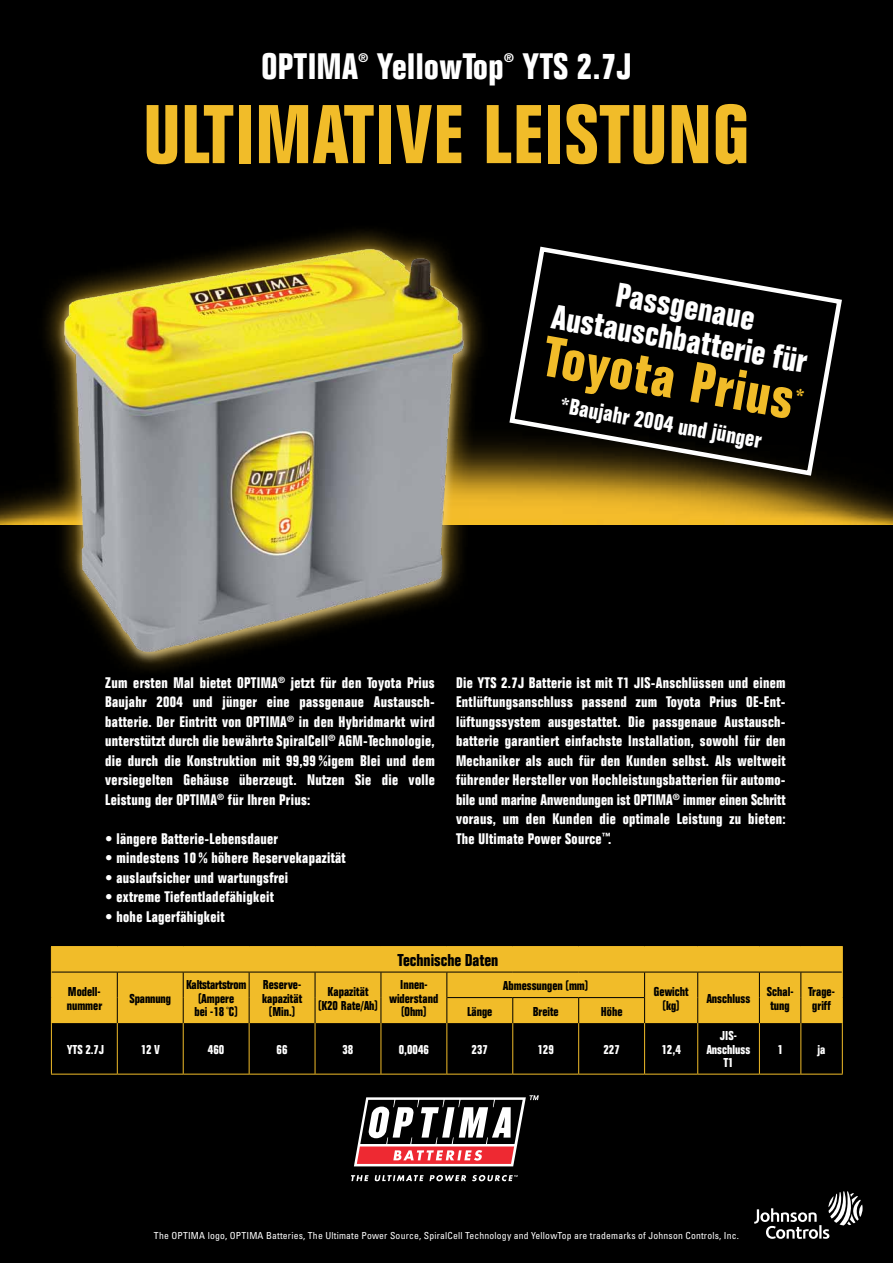
<style>
.page{position:relative;width:893px;height:1263px;background:#000}
.page>*{position:absolute;margin:0;border:0;box-sizing:border-box;transform-origin:0 0}
.t1{font:700 condensed 81.3px "Folio";letter-spacing:.015em;color:#f1bc29}
.t2{font:700 60px "Folio Con";color:#f1bc29}
.t3{font:700 36px/33px "Folio Con";color:#fff;text-align:center}
.t4{font:700 condensed 36px "Folio";letter-spacing:.015em;color:#fff}
.t5{font:700 24px "Folio Con";color:#fff}
.t6{font:700 18px "Folio Con";color:#000}
.t7{font:700 condensed 15px/19.5px "Folio";letter-spacing:.02em;color:#fff;text-align:justify}
.t8{font:700 13.5px/13.5px "Folio Con";color:#000;text-align:center}
.t9{font:700 13.5px/13.5px "Folio Con";color:#fff;text-align:center}
.t10{font:700 condensed 12.15px "Folio";color:#fff}
.t11{font:condensed 9.6px "Univers LT Std";letter-spacing:.02em;color:#fff}
</style>
<div class="page">
<img style="left:0;top:439px;width:893px;height:85px">
<img style="left:4px;top:234px;width:485px;height:434px">
<svg style="left:507px;top:246px;width:337px;height:232px"></svg>
<svg style="left:354px;top:1095px;width:185px;height:72px"></svg>
<svg style="left:351px;top:1175px;width:18px;height:6px"></svg>
<svg style="left:375px;top:1175px;width:91px;height:6px"></svg>
<svg style="left:472px;top:1175px;width:46px;height:6px"></svg>
<svg style="left:754px;top:1191px;width:109px;height:48px"></svg>
<div style="left:52px;top:947px;width:790px;height:76px;background:#f1bc29"></div>
<hr style="left:51px;top:946px;width:66px;height:1px;background:#f1bc29">
<hr style="left:117px;top:946px;width:66px;height:1px;background:#f1bc29">
<hr style="left:183px;top:946px;width:66px;height:1px;background:#f1bc29">
<hr style="left:249px;top:946px;width:66px;height:1px;background:#f1bc29">
<hr style="left:315px;top:946px;width:66px;height:1px;background:#f1bc29">
<hr style="left:381px;top:946px;width:66px;height:1px;background:#f1bc29">
<hr style="left:447px;top:946px;width:66px;height:1px;background:#f1bc29">
<hr style="left:513px;top:946px;width:66px;height:1px;background:#f1bc29">
<hr style="left:579px;top:946px;width:66px;height:1px;background:#f1bc29">
<hr style="left:645px;top:946px;width:53px;height:1px;background:#f1bc29">
<hr style="left:698px;top:946px;width:61px;height:1px;background:#f1bc29">
<hr style="left:759px;top:946px;width:42px;height:1px;background:#f1bc29">
<hr style="left:801px;top:946px;width:42px;height:1px;background:#f1bc29">
<svg style="left:51px;top:947px;width:1px;height:76px"></svg>
<svg style="left:117px;top:973px;width:1px;height:50px"></svg>
<svg style="left:183px;top:973px;width:1px;height:50px"></svg>
<svg style="left:249px;top:973px;width:1px;height:50px"></svg>
<svg style="left:315px;top:973px;width:1px;height:50px"></svg>
<svg style="left:381px;top:973px;width:1px;height:50px"></svg>
<svg style="left:446px;top:973px;width:1px;height:50px"></svg>
<svg style="left:644px;top:973px;width:1px;height:50px"></svg>
<svg style="left:697px;top:973px;width:1px;height:50px"></svg>
<svg style="left:759px;top:973px;width:1px;height:50px"></svg>
<hr style="left:52px;top:972px;width:65px;height:1px;background:#000">
<hr style="left:117px;top:972px;width:66px;height:1px;background:#000">
<hr style="left:183px;top:972px;width:66px;height:1px;background:#000">
<hr style="left:249px;top:972px;width:66px;height:1px;background:#000">
<hr style="left:315px;top:972px;width:66px;height:1px;background:#000">
<hr style="left:381px;top:972px;width:66px;height:1px;background:#000">
<hr style="left:447px;top:972px;width:66px;height:1px;background:#000">
<hr style="left:513px;top:972px;width:66px;height:1px;background:#000">
<hr style="left:579px;top:972px;width:66px;height:1px;background:#000">
<hr style="left:645px;top:972px;width:53px;height:1px;background:#000">
<hr style="left:698px;top:972px;width:61px;height:1px;background:#000">
<hr style="left:759px;top:972px;width:42px;height:1px;background:#000">
<hr style="left:801px;top:972px;width:41px;height:1px;background:#000">
<svg style="left:842px;top:947px;width:1px;height:76px"></svg>
<hr style="left:51px;top:1023px;width:1px;height:51px;background:#f1bc29">
<hr style="left:117px;top:1023px;width:1px;height:51px;background:#f1bc29">
<hr style="left:183px;top:1023px;width:1px;height:51px;background:#f1bc29">
<hr style="left:249px;top:1023px;width:1px;height:51px;background:#f1bc29">
<hr style="left:315px;top:1023px;width:1px;height:51px;background:#f1bc29">
<hr style="left:381px;top:1023px;width:1px;height:51px;background:#f1bc29">
<hr style="left:446px;top:1023px;width:1px;height:51px;background:#f1bc29">
<hr style="left:512px;top:1023px;width:1px;height:51px;background:#f1bc29">
<hr style="left:578px;top:1023px;width:1px;height:51px;background:#f1bc29">
<hr style="left:644px;top:1023px;width:1px;height:51px;background:#f1bc29">
<hr style="left:697px;top:1023px;width:1px;height:51px;background:#f1bc29">
<hr style="left:759px;top:1023px;width:1px;height:51px;background:#f1bc29">
<hr style="left:800px;top:1023px;width:1px;height:51px;background:#f1bc29">
<hr style="left:842px;top:1023px;width:1px;height:51px;background:#f1bc29">
<hr style="left:51px;top:1074px;width:66px;height:1px;background:#f1bc29">
<hr style="left:117px;top:1074px;width:66px;height:1px;background:#f1bc29">
<hr style="left:183px;top:1074px;width:66px;height:1px;background:#f1bc29">
<hr style="left:249px;top:1074px;width:66px;height:1px;background:#f1bc29">
<hr style="left:315px;top:1074px;width:66px;height:1px;background:#f1bc29">
<hr style="left:381px;top:1074px;width:66px;height:1px;background:#f1bc29">
<hr style="left:447px;top:1074px;width:66px;height:1px;background:#f1bc29">
<hr style="left:513px;top:1074px;width:66px;height:1px;background:#f1bc29">
<hr style="left:579px;top:1074px;width:66px;height:1px;background:#f1bc29">
<hr style="left:645px;top:1074px;width:53px;height:1px;background:#f1bc29">
<hr style="left:698px;top:1074px;width:61px;height:1px;background:#f1bc29">
<hr style="left:759px;top:1074px;width:42px;height:1px;background:#f1bc29">
<hr style="left:801px;top:1074px;width:42px;height:1px;background:#f1bc29">
<hr style="left:447px;top:997px;width:66px;height:1px;background:#000">
<hr style="left:513px;top:997px;width:66px;height:1px;background:#000">
<svg style="left:512px;top:998px;width:1px;height:25px"></svg>
<hr style="left:579px;top:997px;width:65px;height:1px;background:#000">
<svg style="left:578px;top:998px;width:1px;height:25px"></svg>
<svg style="left:800px;top:972px;width:1px;height:51px"></svg>
<svg style="left:796px;top:388px;width:9px;height:9px"></svg>
<h3 class="t4" style="left:261px;top:46px;width:50px">OPTIMA</h3>
<p class="t10" style="left:359px;top:51px;width:11px">®</p>
<h3 class="t4" style="left:377px;top:46px;width:128px">YellowTop</h3>
<p class="t10" style="left:504px;top:51px;width:11px">®</p>
<h3 class="t4" style="left:522px;top:46px;width:111px">YTS 2.7J</h3>
<h1 class="t1" style="left:144px;top:89px;width:607px">Ultimative Leistung</h1>
<h3 class="t3" style="left:561px;top:268px;width:259px;rotate:10deg">Passgenaue<br>Austauschbatterie für</h3>
<h2 class="t2" style="left:551px;top:324px;width:254px;rotate:10deg">Toyota Prius</h2>
<h3 class="t5" style="left:563px;top:392px;width:205px;rotate:10deg">*Baujahr 2004 und jünger</h3>
<p class="t7" style="left:105px;top:673px;width:331px;text-indent:173px"><sup>®</sup> jetzt für den Toyota Prius Baujahr 2004 und jünger eine passgenaue Austausch&shy;batterie. Der Eintritt von OPTIMA</p>
<p class="t7" style="left:105px;top:673px;width:154px">Zum ersten Mal bietet OPTIMA</p>
<p class="t7" style="left:105px;top:712px;width:331px;text-indent:182px"><sup>®</sup> in den Hybridmarkt wird unterstützt durch die bewährte SpiralCell<sup>®</sup> AGM-Technologie, die durch die Konstruktion mit 99,99 %igem Blei und dem versiegelten Gehäuse überzeugt. Nutzen Sie die volle Leistung der OPTIMA</p>
<p class="t7" style="left:217px;top:790px;width:95px"><sup>®</sup> für Ihren Prius:</p>
<p class="t7" style="left:105px;top:829px;width:174px">• längere Batterie-Lebensdauer</p>
<p class="t7" style="left:105px;top:848px;width:242px">• mindestens 10 % höhere Reservekapazität</p>
<p class="t7" style="left:105px;top:868px;width:185px">• auslaufsicher und wartungsfrei</p>
<p class="t7" style="left:105px;top:887px;width:170px">• extreme Tiefentladefähigkeit</p>
<p class="t7" style="left:105px;top:907px;width:121px">• hohe Lagerfähigkeit</p>
<p class="t7" style="left:456px;top:673px;width:331px">Die YTS 2.7J Batterie ist mit T1 JIS-Anschlüssen und einem Entlüftungsanschluss passend zum Toyota Prius OE-Ent&shy;lüftungssystem ausgestattet. Die passgenaue Austausch&shy;batterie garantiert einfachste Installation, sowohl für den Mechaniker als auch für den Kunden selbst. Als weltweit führender Hersteller von Hochleistungsbatterien für automo&shy;bile und marine Anwendungen ist OPTIMA</p>
<p class="t7" style="left:456px;top:790px;width:331px;text-indent:217px"><sup>®</sup> immer einen Schritt voraus, um den Kunden die optimale Leistung zu bieten:<br>The Ultimate Power Source<sup>™</sup>.</p>
<p class="t8" style="left:67px;top:985px;width:37px;text-align:left">Modell&shy;nummer</p>
<p class="t8" style="left:130px;top:992px;width:43px">Spannung</p>
<p class="t6" style="left:398px;top:950px;width:102px">Technische Daten</p>
<p class="t8" style="left:186px;top:978px;width:62px">Kaltstartstrom (Ampere<br>bei -18 <sup>°</sup>C)</p>
<p class="t8" style="left:262px;top:978px;width:41px">Reserve&shy;kapazität (Min.)</p>
<p class="t8" style="left:318px;top:985px;width:61px">Kapazität (K20 Rate/Ah)</p>
<p class="t8" style="left:389px;top:978px;width:50px">Innen&shy;widerstand (Ohm)</p>
<p class="t8" style="left:503px;top:979px;width:87px">Abmessungen (mm)</p>
<p class="t8" style="left:467px;top:1005px;width:27px">Länge</p>
<p class="t8" style="left:533px;top:1005px;width:28px">Breite</p>
<p class="t8" style="left:601px;top:1005px;width:23px">Höhe</p>
<p class="t8" style="left:654px;top:985px;width:36px">Gewicht (kg)</p>
<p class="t8" style="left:707px;top:992px;width:45px">Anschluss</p>
<p class="t8" style="left:767px;top:985px;width:28px;text-align:left">Schal&shy;tung</p>
<p class="t8" style="left:808px;top:985px;width:28px;text-align:left">Trage&shy;griff</p>
<p class="t9" style="left:67px;top:1043px;width:39px">YTS 2.7J</p>
<p class="t9" style="left:141px;top:1043px;width:20px">12 V</p>
<p class="t9" style="left:208px;top:1043px;width:18px">460</p>
<p class="t9" style="left:277px;top:1043px;width:12px">66</p>
<p class="t9" style="left:342px;top:1043px;width:12px">38</p>
<p class="t9" style="left:399px;top:1043px;width:32px">0,0046</p>
<p class="t9" style="left:472px;top:1043px;width:18px">237</p>
<p class="t9" style="left:537px;top:1043px;width:18px">129</p>
<p class="t9" style="left:603px;top:1043px;width:18px">227</p>
<p class="t9" style="left:661px;top:1043px;width:21px">12,4</p>
<p class="t9" style="left:707px;top:1029px;width:45px">JIS-<br>Anschluss<br>T1</p>
<p class="t9" style="left:777px;top:1043px;width:7px">1</p>
<p class="t9" style="left:817px;top:1043px;width:9px">ja</p>
<p class="t11" style="left:154px;top:1230px;width:587px">The OPTIMA logo, OPTIMA Batteries, The Ultimate Power Source, SpiralCell Technology and YellowTop are trademarks of Johnson Controls, Inc.</p>
</div>
